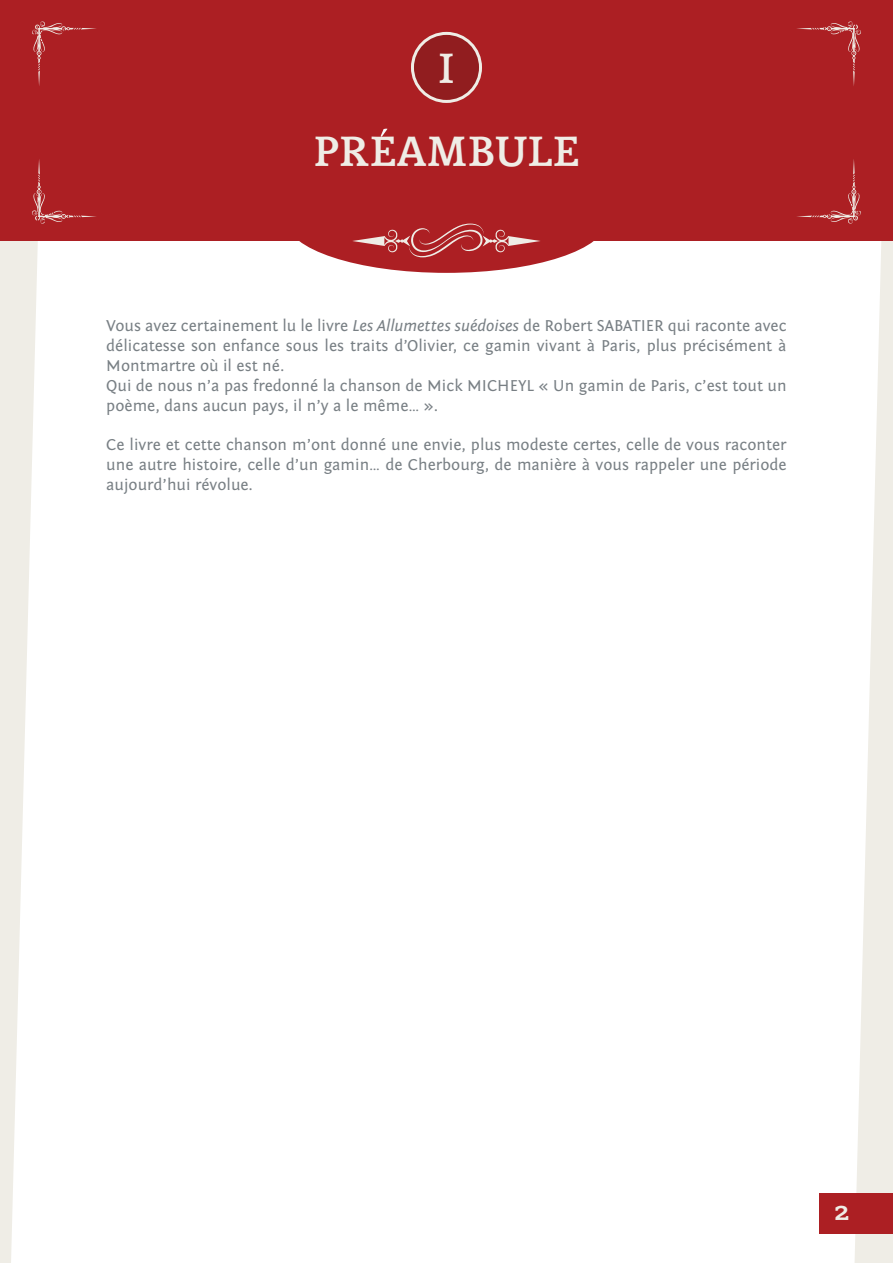
<style>
.page{position:relative;width:893px;height:1263px;background:#fff}
.page>*{position:absolute;margin:0;border:0;box-sizing:border-box;transform-origin:0 0}
.t1{font:500 42px "Mido";color:#efede6}
.t2{font:500 30px "Mido";color:#efede6}
.t3{font:16.5px/19.8px "Fontin Sans";color:#787f84}
.s1{font-style:italic}
</style>
<div class="page">
<div style="left:286px;top:167px;width:321px;height:106px;background:#ac1f23;border-radius:50%"></div>
<svg style="left:0;top:241px;width:38px;height:1022px;fill:#efede6"></svg>
<svg style="left:854px;top:241px;width:39px;height:1022px;fill:#efede6"></svg>
<div style="left:0;top:0;width:893px;height:241px;background:#ac1f23"></div>
<svg style="left:352px;top:224px;width:188px;height:33px"></svg>
<div style="left:412px;top:33px;width:68px;height:68px;background:#911d1f;border-radius:50%"></div>
<div style="left:411px;top:32px;width:71px;height:71px;border:3px solid #efede6;border-radius:50%"></div>
<svg style="left:32px;top:21px;width:64px;height:65px"></svg>
<svg style="left:797px;top:159px;width:64px;height:65px"></svg>
<svg style="left:32px;top:159px;width:64px;height:65px"></svg>
<svg style="left:797px;top:21px;width:64px;height:65px"></svg>
<div style="left:819px;top:1193px;width:74px;height:40px;background:#ac1f23"></div>
<svg style="left:381px;top:129px;width:6px;height:8px"></svg>
<h1 class="t1" style="left:438px;top:44px;width:15px">I</h1>
<h1 class="t1" style="left:314px;top:127px;width:58px">PREAMBU</h1>
<h1 class="t1" style="left:528px;top:127px;width:49px">LE</h1>
<p class="t3" style="left:106px;top:316px;width:682px">Vous avez certainement lu le livre <span class="s1">Les Allumettes suédoises</span> de Robert SABATIER qui raconte avec délicatesse son enfance sous les traits d’Olivier, ce gamin vivant à Paris, plus précisément à Montmartre où il est né.<br>Qui de nous n’a pas fredonné la chanson de Mick MICHEYL « U n gamin de Paris, c’est tout un poème, dans aucun pays, il n’y a le même… ».</p>
<p class="t3" style="left:106px;top:435px;width:682px;text-align:justify">Ce livre et cette chanson m’ont donné une envie, plus modeste certes, celle de vous raconter une autre histoire, celle d’un gamin… de Cherbourg, de manière à vous rappeler une période aujourd’hui révolue.</p>
<h2 class="t2" style="left:834px;top:1192px;width:17px">2</h2>
</div>
